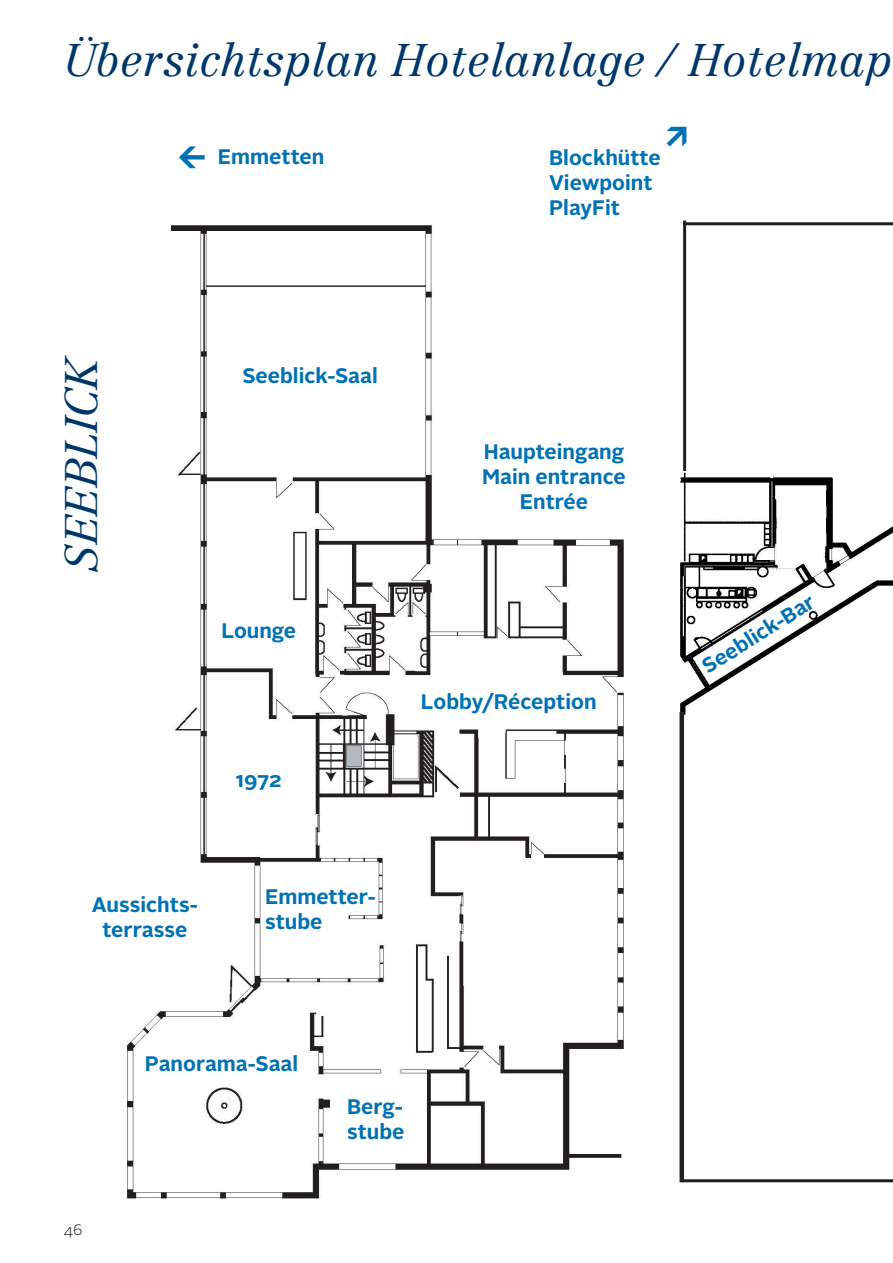
<style>
.page{position:relative;width:893px;height:1263px;background:#fff}
.page>*{position:absolute;margin:0;border:0;box-sizing:border-box;transform-origin:0 0}
.t1{font:italic 300 45px "Centennial LT Std";color:#00376b}
.t2{font:700 21px "Alright Sans";color:#0072b4}
.t3{font:300 15px "Alright Sans";color:#231f20}
</style>
<div class="page">
<img style="left:680px;top:322px;width:213px;height:434px">
<img style="left:127px;top:225px;width:497px;height:974px">
<div style="left:679px;top:712px;width:5px;height:470px;background:#231f20"></div>
<hr style="left:682px;top:1179px;width:211px;height:3px;background:#231f20">
<hr style="left:683px;top:221px;width:3px;height:250px;background:#231f20">
<hr style="left:683px;top:222px;width:210px;height:3px;background:#231f20">
<hr style="left:203px;top:233px;width:2px;height:627px;background:#231f20">
<p class="t1" style="left:64px;top:33px;width:830px">Übersichtsplan Hotelanlage / Hotelmap</p>
<p class="t2" style="left:218px;top:142px;width:108px">Emmetten</p>
<p class="t2" style="left:549px;top:143px;width:113px">Blockhütte</p>
<p class="t2" style="left:549px;top:168px;width:105px">Viewpoint</p>
<p class="t2" style="left:549px;top:193px;width:72px">PlayFit</p>
<p class="t1" style="left:54px;top:571px;width:219px;rotate:-90deg">SEEBLICK</p>
<p class="t2" style="left:242px;top:361px;width:137px">Seeblick-Saal</p>
<p class="t2" style="left:222px;top:616px;width:76px">Lounge</p>
<p class="t2" style="left:236px;top:765px;width:48px">1972</p>
<p class="t2" style="left:92px;top:890px;width:107px">Aussichts-</p>
<p class="t2" style="left:103px;top:915px;width:86px">terrasse</p>
<p class="t2" style="left:265px;top:882px;width:112px">Emmetter-</p>
<p class="t2" style="left:265px;top:907px;width:59px">stube</p>
<p class="t2" style="left:484px;top:437px;width:142px">Haupteingang</p>
<p class="t2" style="left:482px;top:462px;width:145px">Main entrance</p>
<p class="t2" style="left:520px;top:487px;width:70px">Entrée</p>
<p class="t2" style="left:421px;top:687px;width:177px">Lobby/Réception</p>
<p class="t3" style="left:64px;top:1220px;width:20px">46</p>
<p class="t2" style="left:145px;top:1049px;width:155px">Panorama-Saal</p>
<p class="t2" style="left:347px;top:1092px;width:57px">Berg-</p>
<p class="t2" style="left:347px;top:1117px;width:59px">stube</p>
<p class="t2" style="left:696px;top:655px;width:130px;rotate:-32deg">Seeblick-Bar</p>
</div>
